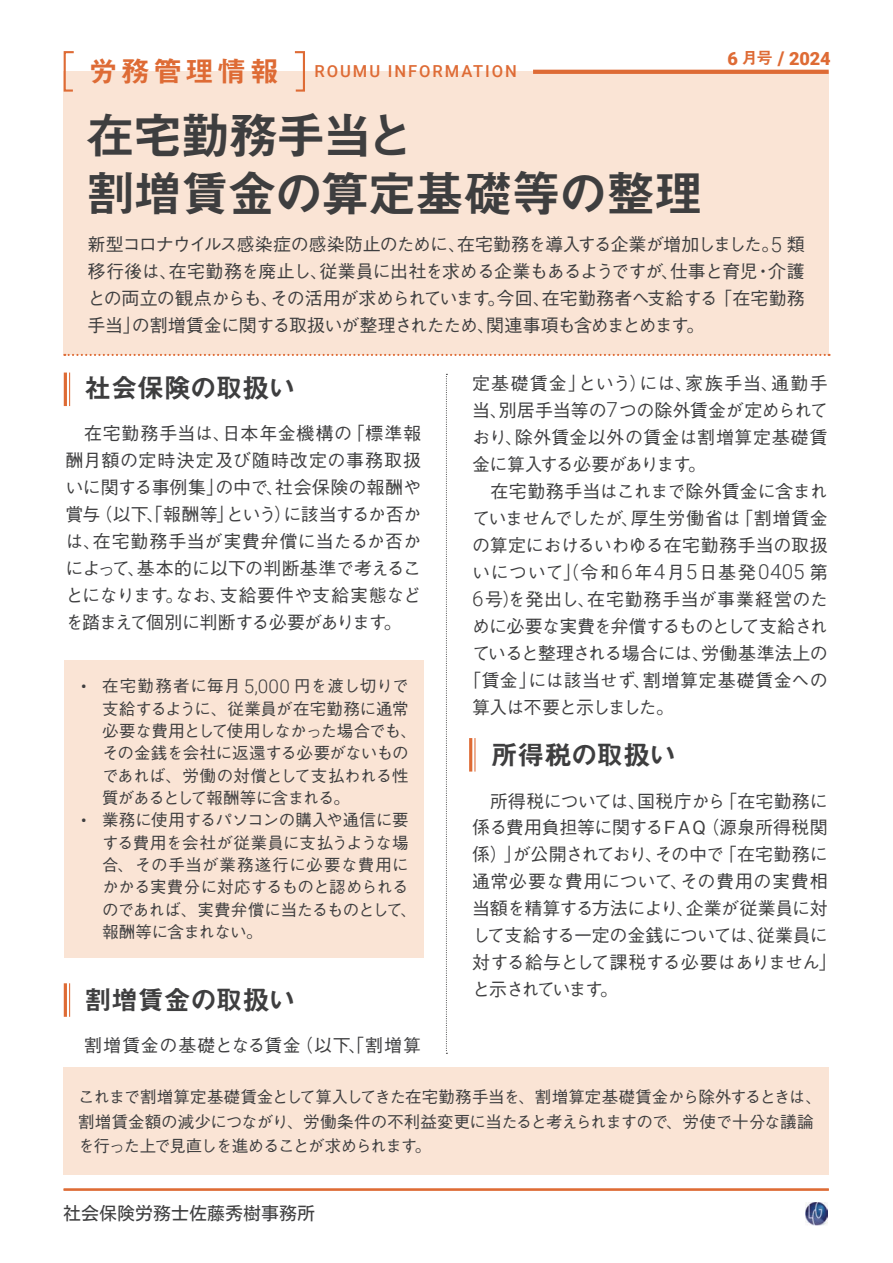
<style>
.page{position:relative;width:893px;height:1263px;background:#fff}
.page>*{position:absolute;margin:0;border:0;box-sizing:border-box;transform-origin:0 0}
.t1{font:49.5px/58.5px "Midashi Go Pr 6 N MB31 90 msp RKSJ H";letter-spacing:-.045em;color:#3e3e3f}
.t2{font:27px "Midashi Go Pr 6 N MB31 90 msp RKSJ H";letter-spacing:-.025em;color:#3e3e3f}
.t3{font:900 18.15px "Roboto";color:#de6b35}
.t4{font:18px/27px "Gothic BBB Pr 6 N Medium 90 msp RKSJ H";letter-spacing:-.02em;color:#3e3e3f;text-align:justify}
.t5{font:18px "Gothic BBB Pr 6 N Medium 90 msp RKSJ H";letter-spacing:-.065em;color:#3e3e3f}
.t6{font:18px "Gothic BBB Pr 6 N Medium 90 msp RKSJ H";letter-spacing:.045em;color:#3e3e3f}
.t7{font:18px "Gothic BBB Pr 6 N Medium 90 msp RKSJ H";letter-spacing:.035em;color:#3e3e3f}
.t8{font:18px "Gothic BBB Pr 6 N Medium 90 msp RKSJ H";letter-spacing:.07em;color:#3e3e3f}
.t9{font:18px "Gothic BBB Pr 6 N Medium 90 msp RKSJ H";letter-spacing:.04em;color:#3e3e3f}
.t10{font:18px "Gothic BBB Pr 6 N Medium 90 msp RKSJ H";letter-spacing:-.05em;color:#3e3e3f}
.t11{font:18px "Gothic BBB Pr 6 N Medium 90 msp RKSJ H";letter-spacing:-.045em;color:#3e3e3f}
.t12{font:18px "Gothic BBB Pr 6 N Medium 90 msp RKSJ H";letter-spacing:.015em;color:#3e3e3f}
.t13{font:18px "Gothic BBB Pr 6 N Medium 90 msp RKSJ H";letter-spacing:.03em;color:#3e3e3f}
.t14{font:18px "Motoya L Cedar W3 90 ms RKSJ H";color:#3f3f40}
.t15{font:16.5px/22.4px "Gothic BBB Pr 6 N Medium 90 msp RKSJ H";letter-spacing:-.02em;color:#3e3e3f}
.t16{font:500 16.5px "Roboto";letter-spacing:.12em;color:#de6b35}
.s1{font-family:"Midashi Go Pr 6 N MB31 90 msp RKSJ H";font-weight:400;font-size:16.5px}
.s2{font-size:18.9px}
.s3{font-family:"Midashi Go Pr 6 N MB31 90 msp RKSJ H";font-weight:400;font-size:28.8px}
.s4{font-family:"Roboto";font-weight:300;font-size:20.7px}
.s5{font-family:"Roboto";font-weight:300;font-size:18.75px}
.s6{font-family:"Roboto";font-weight:300;font-size:18.9px}
</style>
<div class="page">
<img style="left:805px;top:1202px;width:22px;height:23px">
<div style="left:63px;top:1068px;width:765px;height:107px;background:#fae4d5"></div>
<div style="left:64px;top:72px;width:765px;height:283px;background:#fae4d5"></div>
<svg style="left:64px;top:354px;width:765px;height:2px"></svg>
<svg style="left:533px;top:70px;width:296px;height:4px"></svg>
<svg style="left:63px;top:51px;width:13px;height:42px"></svg>
<svg style="left:293px;top:51px;width:13px;height:41px"></svg>
<hr style="left:64px;top:1189px;width:765px;height:2px;background:#de6b35">
<hr style="left:69px;top:373px;width:1px;height:33px;background:#de6b35">
<hr style="left:64px;top:373px;width:3px;height:33px;background:#de6b35">
<svg style="left:446px;top:374px;width:1px;height:680px"></svg>
<div style="left:64px;top:660px;width:360px;height:298px;background:#fae4d5"></div>
<hr style="left:69px;top:983px;width:1px;height:34px;background:#de6b35">
<hr style="left:64px;top:983px;width:3px;height:34px;background:#de6b35">
<hr style="left:474px;top:738px;width:1px;height:34px;background:#de6b35">
<hr style="left:469px;top:738px;width:3px;height:34px;background:#de6b35">
<p class="t3" style="left:727px;top:48px;width:105px">6 <span class="s1">月号</span> <span class="s2">/</span> 2024</p>
<p class="t16" style="left:89px;top:62px;width:430px"><span class="s3">労務管理情報　</span>ROUMU INFORMATION</p>
<h1 class="t1" style="left:86px;top:113px;width:619px">在宅勤務手当と<br>割増賃金の算定基礎等の整理</h1>
<p class="t4" style="left:88px;top:233px;width:719px">新型コロナウイルス感染症の感染防止のために、在宅勤務を導入する企業が増加しました。<span class="s4">5</span> 類移行後は、在宅勤務を廃止し、従業員に出社を求める企業もあるようですが、仕事と育児・介護との両立の観点からも、その活用が求められています。今回、在宅勤務者へ支給する「在宅勤務手当」の割増賃金に関する取扱いが整理されたため、関連事項も含めまとめます。</p>
<h2 class="t2" style="left:84px;top:377px;width:212px">社会保険の取扱い</h2>
<p class="t4" style="left:65px;top:422px;width:357px">　在宅勤務手当は、日本年金機構の「標準報酬月額の定時決定及び随時改定の事務取扱いに関する事例集」の中で、社会保険の報酬や賞与（以下、「報酬等」という）に該当するか否かは、在宅勤務手当が実費弁償に当たるか否かによって、基本的に以下の判断基準で考えることになります。なお、支給要件や支給実態などを踏まえて個別に判断する必要があります。</p>
<p class="t15" style="left:102px;top:677px;width:316px;text-indent:-21px"><span class="s5">•</span> 在宅勤務者に毎月 <span class="s6">5</span><span class="s5">,</span><span class="s6">000</span> 円を渡し切りで支給するように、従業員が在宅勤務に通常必要な費用として使用しなかった場合でも、その金銭を会社に返還する必要がないものであれば、労働の対償として支払われる性質があるとして報酬等に含まれる。</p>
<p class="t15" style="left:102px;top:811px;width:316px;text-indent:-21px"><span class="s5">•</span> 業務に使用するパソコンの購入や通信に要する費用を会社が従業員に支払うような場合、その手当が業務遂行に必要な費用にかかる実費分に対応するものと認められるのであれば、実費弁償に当たるものとして、報酬等に含まれない。</p>
<h2 class="t2" style="left:84px;top:990px;width:212px">割増賃金の取扱い</h2>
<p class="t7" style="left:65px;top:1039px;width:357px">　割増賃金の基礎となる賃金（以下、「割増算</p>
<p class="t8" style="left:472px;top:376px;width:357px">定基礎賃金」という）には、家族手当、通勤手</p>
<p class="t4" style="left:472px;top:399px;width:357px">当、別居手当等の<span class="s4">7</span>つの除外賃金が定められて</p>
<p class="t13" style="left:472px;top:430px;width:357px">おり、除外賃金以外の賃金は割増算定基礎賃</p>
<p class="t5" style="left:472px;top:457px;width:236px">金に算入する必要があります。</p>
<p class="t4" style="left:472px;top:480px;width:357px">　在宅勤務手当はこれまで除外賃金に含まれ</p>
<p class="t4" style="left:472px;top:507px;width:357px">ていませんでしたが、厚生労働省は「割増賃金</p>
<p class="t4" style="left:472px;top:534px;width:357px">の算定におけるいわゆる在宅勤務手当の取扱</p>
<p class="t6" style="left:472px;top:565px;width:357px">いについて」（令和<span class="s4">6</span>年<span class="s4">4</span>月<span class="s4">5</span>日基発<span class="s4">0405</span> 第</p>
<p class="t9" style="left:472px;top:592px;width:357px"><span class="s4">6</span>号）を発出し、在宅勤務手当が事業経営のた</p>
<p class="t10" style="left:472px;top:619px;width:357px">めに必要な実費を弁償するものとして支給され</p>
<p class="t11" style="left:472px;top:646px;width:357px">ていると整理される場合には、労働基準法上の</p>
<p class="t12" style="left:463px;top:673px;width:366px">「賃金」には該当せず、割増算定基礎賃金への</p>
<p class="t5" style="left:472px;top:700px;width:204px">算入は不要と示しました。</p>
<h2 class="t2" style="left:491px;top:745px;width:186px">所得税の取扱い</h2>
<p class="t4" style="left:472px;top:790px;width:366px;text-align:left">　所得税については、国税庁から「在宅勤務に係る費用負担等に関するＦＡＱ（源泉所得税関係）」が公開されており、その中で「在宅勤務に通常必要な費用について、その費用の実費相当額を精算する方法により、企業が従業員に対して支給する一定の金銭については、従業員に対する給与として課税する必要はありません」と示されています。</p>
<p class="t15" style="left:78px;top:1087px;width:745px;line-height:24.5px">これまで割増算定基礎賃金として算入してきた在宅勤務手当を、割増算定基礎賃金から除外するときは、割増賃金額の減少につながり、労働条件の不利益変更に当たると考えられますので、労使で十分な議論を行った上で見直しを進めることが求められます。</p>
<p class="t14" style="left:63px;top:1204px;width:253px">社会保険労務士佐藤秀樹事務所</p>
</div>
